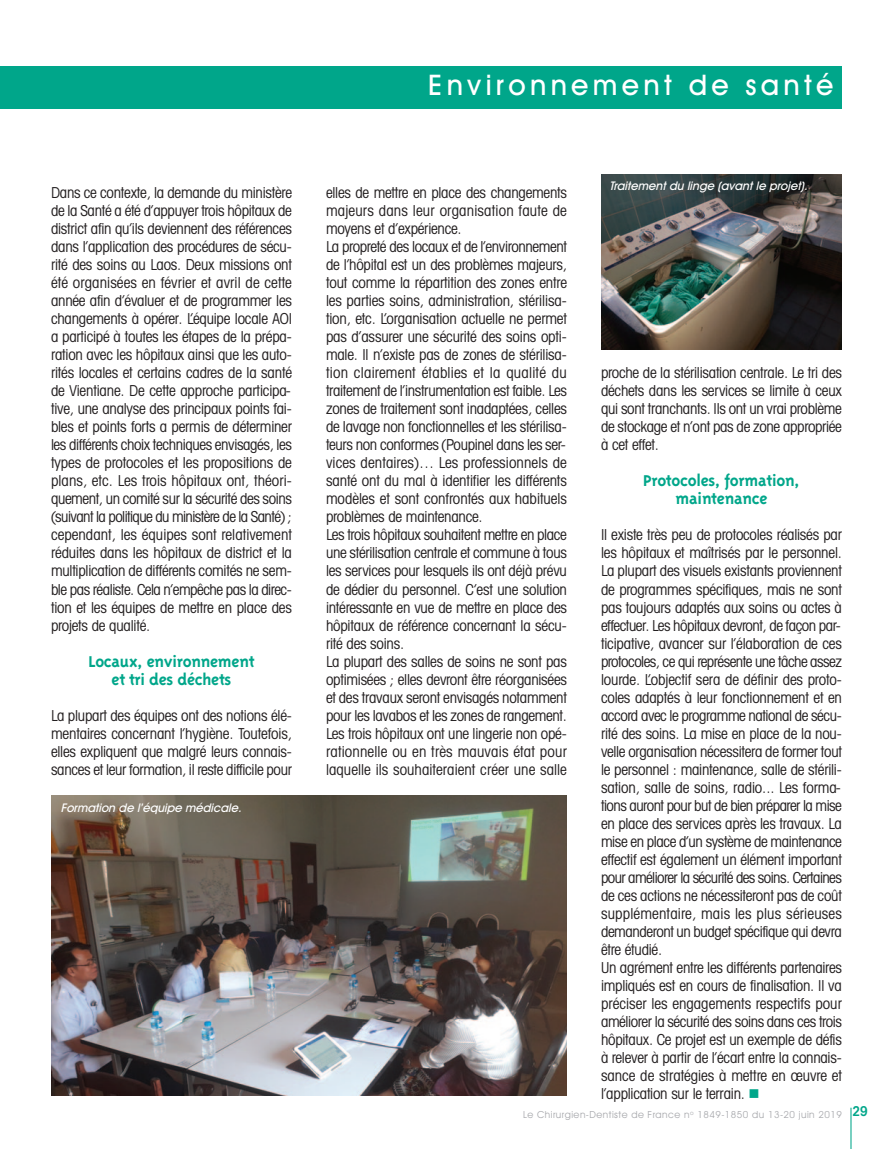
<style>
.page{position:relative;width:893px;height:1149px;background:#fff}
.page>*{position:absolute;margin:0;border:0;box-sizing:border-box;transform-origin:0 0}
.t1{font:500 28.5px "Avant Garde IT Cby BT";letter-spacing:.15em;color:#fff}
.t2{font:700 18px/18px "Triplex";letter-spacing:-.015em;color:#00a68a;text-align:center}
.t3{font:condensed 15px/18px "Avant Garde IT Cby BT";letter-spacing:-.015em;color:#231f20;text-align:justify}
.t4{font:600 condensed 13.5px "Avant Garde IT Cby BT";color:#00a68a}
.t5{font:italic 500 12px "Avant Garde IT Cby BT";color:#fff}
.t6{font:9.75px "Avant Garde IT Cby BT";letter-spacing:.05em;color:#a8a9ad}
.s1{color:#00a68a}
</style>
<div class="page">
<hr style="left:850px;top:1107px;width:1px;height:41px;background:#00a68a">
<div style="left:0;top:66px;width:842px;height:42px;background:#00a68a"></div>
<img style="left:51px;top:795px;width:516px;height:299px">
<img style="left:601px;top:174px;width:241px;height:176px">
<p class="t1" style="left:428px;top:74px;width:407px">Environnement de santé</p>
<p class="t3" style="left:51px;top:185px;width:242px">Dans ce contexte, la demande du ministère de la Santé a été d’appuyer trois hôpitaux de district afin qu’ils deviennent des références dans l’application des procédures de sécu&shy;rité des soins au Laos. Deux missions ont été organisées en février et avril de cette année afin d’évaluer et de programmer les changements à opérer. L’équipe locale AOI a participé à toutes les étapes de la prépa&shy;ration avec les hôpitaux ainsi que les auto&shy;rités locales et certains cadres de la santé de Vientiane. De cette approche participa&shy;tive, une analyse des principaux points fai&shy;bles et points forts a permis de déterminer les différents choix techniques envisagés, les types de protocoles et les propositions de plans, etc. Les trois hôpitaux ont, théori&shy;quement, un comité sur la sécurité des soins (suivant la politique du ministère de la Santé) ; cependant, les équipes sont relativement réduites dans les hôpitaux de district et la multiplication de différents comités ne sem&shy;ble pas réaliste. Cela n’empêche pas la direc&shy;tion et les équipes de mettre en place des projets de qualité.</p>
<p class="t2" style="left:88px;top:653px;width:168px">Locaux, environnement et tri des déchets</p>
<p class="t3" style="left:51px;top:707px;width:242px">La plupart des équipes ont des notions élé&shy;mentaires concernant l’hygiène. Toutefois, elles expliquent que malgré leurs connais&shy;sances et leur formation, il reste difficile pour</p>
<p class="t5" style="left:61px;top:803px;width:184px">Formation de l’équipe médicale.</p>
<p class="t3" style="left:326px;top:185px;width:242px">elles de mettre en place des changements majeurs dans leur organisation faute de moyens et d’expérience.</p>
<p class="t3" style="left:326px;top:239px;width:242px">La propreté des locaux et de l’environnement de l’hôpital est un des problèmes majeurs, tout comme la répartition des zones entre les parties soins, administration, stérilisa&shy;tion, etc. L’organisation actuelle ne permet pas d’assurer une sécurité des soins opti&shy;male. Il n’existe pas de zones de stérilisa&shy;tion clairement établies et la qualité du traitement de l’instrumentation est faible. Les zones de traitement sont inadaptées, celles de lavage non fonctionnelles et les stérilisa&shy;teurs non conformes (Poupinel dans les ser&shy;vices dentaires)… Les professionnels de santé ont du mal à identifier les différents modèles et sont confrontés aux habituels problèmes de maintenance.</p>
<p class="t3" style="left:326px;top:527px;width:242px">Les trois hôpitaux souhaitent mettre en place une stérilisation centrale et commune à tous les services pour lesquels ils ont déjà prévu de dédier du personnel. C’est une solution intéressante en vue de mettre en place des hôpitaux de référence concernant la sécu&shy;rité des soins.</p>
<p class="t3" style="left:326px;top:653px;width:242px">La plupart des salles de soins ne sont pas optimisées ; elles devront être réorganisées et des travaux seront envisagés notamment pour les lavabos et les zones de rangement.<br>Les trois hôpitaux ont une lingerie non opé&shy;rationnelle ou en très mauvais état pour laquelle ils souhaiteraient créer une salle</p>
<p class="t5" style="left:609px;top:182px;width:202px">Traitement du linge (avant le projet).</p>
<p class="t3" style="left:601px;top:365px;width:242px">proche de la stérilisation centrale. Le tri des déchets dans les services se limite à ceux qui sont tranchants. Ils ont un vrai problème de stockage et n’ont pas de zone appropriée à cet effet.</p>
<p class="t2" style="left:643px;top:473px;width:158px">Protocoles, formation, maintenance</p>
<p class="t3" style="left:601px;top:527px;width:242px">Il existe très peu de protocoles réalisés par les hôpitaux et maîtrisés par le personnel.<br>La plupart des visuels existants proviennent de programmes spécifiques, mais ne sont pas toujours adaptés aux soins ou actes à effectuer. Les hôpitaux devront, de façon par&shy;ticipative, avancer sur l’élaboration de ces protocoles, ce qui représente une tâche assez lourde. L’objectif sera de définir des proto&shy;coles adaptés à leur fonctionnement et en accord avec le programme national de sécu&shy;rité des soins. La mise en place de la nou&shy;velle organisation nécessitera de former tout le personnel : maintenance, salle de stérili&shy;sation, salle de soins, radio... Les forma&shy;tions auront pour but de bien préparer la mise en place des services après les travaux. La mise en place d’un système de maintenance effectif est également un élément important pour améliorer la sécurité des soins. Certaines de ces actions ne nécessiteront pas de coût supplémentaire, mais les plus sérieuses demanderont un budget spécifique qui devra être étudié.</p>
<p class="t3" style="left:601px;top:959px;width:242px">Un agrément entre les différents partenaires impliqués est en cours de finalisation. Il va préciser les engagements respectifs pour améliorer la sécurité des soins dans ces trois hôpitaux. Ce projet est un exemple de défis à relever à partir de l’écart entre la connais&shy;sance de stratégies à mettre en œuvre et l’application sur le terrain. <span class="s1">■</span></p>
<p class="t6" style="left:523px;top:1110px;width:320px">Le Chirurgien-Dentiste de France n<sup>o</sup> 1849-1850 du 13-20 juin 2019</p>
<p class="t4" style="left:852px;top:1104px;width:17px">29</p>
</div>
